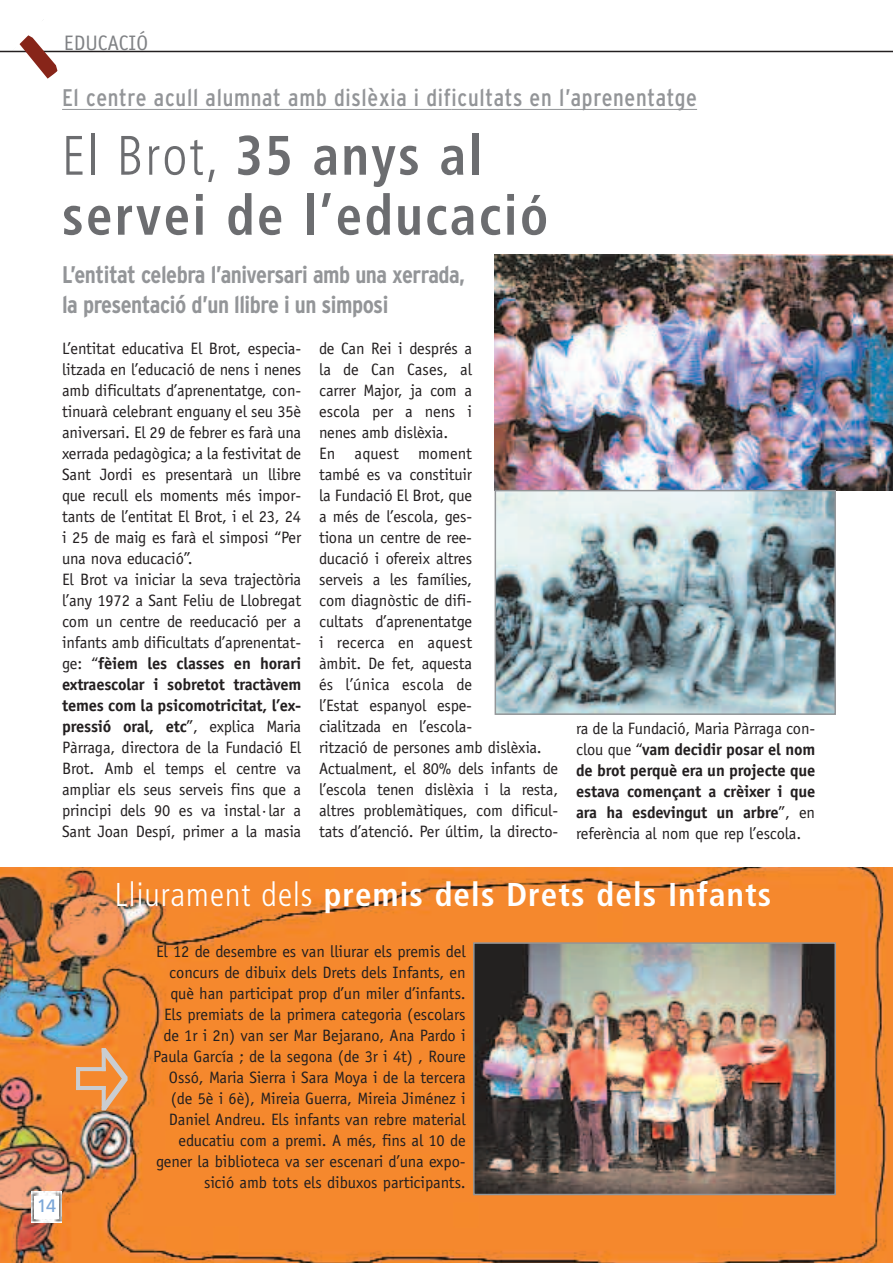
<style>
.page{position:relative;width:893px;height:1263px;background:#fff}
.page>*{position:absolute;margin:0;border:0;box-sizing:border-box;transform-origin:0 0}
.t1{font:700 condensed 55.5px/60px "Frutiger";letter-spacing:.045em;color:#6c6d70;scale:.95 1}
.t2{font:700 condensed 33px "Frutiger";letter-spacing:.035em;color:#fff}
.t3{font:700 condensed 24px/30px "Interstate";letter-spacing:-.02em;color:#939598}
.t4{font:condensed 24px "Interstate";letter-spacing:.03em;color:#939598}
.t5{font:21px "Officina Sans";color:#808285}
.t6{font:18px "Frutiger";color:#7ca7d8}
.t7{font:16.5px/21px "Officina Sans";letter-spacing:-.01em;color:#231f20}
.t8{font:700 16.5px/21px "Officina Sans";letter-spacing:-.01em;color:#231f20;text-align:justify}
.s1{font-weight:300}
.s2{font-weight:700}
.s3{font-weight:400}
</style>
<div class="page">
<hr style="left:0;top:51px;width:893px;height:1px;background:#231f20">
<img style="left:0;top:867px;width:893px;height:396px">
<hr style="left:62px;top:109px;width:35px;height:1px;background:#939598">
<hr style="left:96px;top:109px;width:40px;height:1px;background:#939598">
<hr style="left:136px;top:109px;width:40px;height:1px;background:#939598">
<hr style="left:176px;top:109px;width:276px;height:1px;background:#939598">
<svg style="left:452px;top:109px;width:61px;height:1px"></svg>
<hr style="left:513px;top:109px;width:59px;height:1px;background:#939598">
<hr style="left:571px;top:109px;width:31px;height:1px;background:#939598">
<hr style="left:602px;top:109px;width:54px;height:1px;background:#939598">
<svg style="left:656px;top:109px;width:41px;height:1px"></svg>
<img style="left:495px;top:254px;width:397px;height:237px">
<img style="left:476px;top:945px;width:357px;height:247px">
<div style="left:473px;top:942px;width:363px;height:253px;border:2px solid #939598"></div>
<img style="left:498px;top:493px;width:335px;height:219px">
<div style="left:495px;top:490px;width:341px;height:225px;border:2px solid #939598"></div>
<svg style="left:76px;top:1048px;width:51px;height:62px;background:#e99a58"></svg>
<img style="left:31px;top:1192px;width:31px;height:31px">
<div style="left:34px;top:1196px;width:25px;height:23px;background:#fff"></div>
<svg style="left:12px;top:35px;width:65px;height:44px"></svg>
<p class="t5" style="left:64px;top:35px;width:86px">EDUCACIÓ</p>
<h3 class="t4" style="left:62px;top:84px;width:636px">El centre acull alumnat amb dislèxia i dificultats en l’aprenentatge</h3>
<h1 class="t1" style="left:62px;top:130px;width:513px"><span class="s1">El Brot,</span> 35 anys al servei de l’educació</h1>
<h3 class="t3" style="left:62px;top:259px;width:405px">L’entitat celebra l’aniversari amb una xerrada, la presentació d’un llibre i un simposi</h3>
<p class="t7" style="left:62px;top:339px;width:241px">L’entitat educativa El Brot, especia&shy;litzada en l’educació de nens i nenes amb dificultats d’aprenentatge, con&shy;tinuarà celebrant enguany el seu 35è aniversari. El 29 de febrer es farà una xerrada pedagògica; a la festivitat de Sant Jordi es presentarà un llibre que recull els moments més impor&shy;tants de l’entitat El Brot, i el 23, 24 i 25 de maig es farà el simposi “Per una nova educació”.<br>El Brot va iniciar la seva trajectòria l’any 1972 a Sant Feliu de Llobregat com un centre de reeducació per a infants amb dificultats d’aprenentat&shy;ge: “<span class="s2">fèiem les classes en horari extraescolar i sobretot tractàvem temes com la psicomotricitat, l’ex&shy;pressió oral, etc</span>”, explica Maria Pàrraga, directora de la Fundació El Brot. Amb el temps el centre va ampliar els seus serveis fins que a principi dels 90 es va instal·lar a Sant Joan Despí, primer a la masia</p>
<p class="t7" style="left:319px;top:339px;width:241px">de Can Rei i després a<br>la de Can Cases, al<br>carrer Major, ja com a<br>escola per a nens i<br>nenes amb dislèxia.<br>En aquest moment<br>també es va constituir<br>la Fundació El Brot, que<br>a més de l’escola, ges-<br>tiona un centre de ree-<br>ducació i ofereix altres<br>serveis a les famílies,<br>com diagnòstic de difi-<br>cultats d’aprenentatge<br>i recerca en aquest<br>àmbit. De fet, aquesta<br>és l’única escola de<br>l’Estat espanyol espe-<br>cialitzada en l’escola-<br>rització de persones amb dislèxia.<br>Actualment, el 80% dels infants de l’escola tenen dislèxia i la resta, altres problemàtiques, com dificul&shy;tats d’atenció. Per últim, la directo-</p>
<p class="t8" style="left:576px;top:719px;width:241px"><span class="s3">ra de la Fundació, Maria Pàrraga con&shy;clou que “</span>vam decidir posar el nom de brot perquè era un projecte que estava començant a crèixer i que ara ha esdevingut un arbre<span class="s3">”, en referència al nom que rep l’escola.</span></p>
<h2 class="t2" style="left:115px;top:881px;width:658px"><span class="s1">Lliurament dels</span> premis dels Drets dels Infants</h2>
<p class="t6" style="left:37px;top:1199px;width:21px">14</p>
<p class="t7" style="left:153px;top:942px;width:314px;text-align:right">El 12 de desembre es van lliurar els premis del concurs de dibuix dels Drets dels Infants, en què han participat prop d’un miler d’infants.<br>Els premiats de la primera categoria (escolars de 1r i 2n) van ser Mar Bejarano, Ana Pardo i Paula García ; de la segona (de 3r i 4t) , Roure Ossó, Maria Sierra i Sara Moya i de la tercera (de 5è i 6è), Mireia Guerra, Mireia Jiménez i Daniel Andreu. Els infants van rebre material educatiu com a premi. A més, fins al 10 de gener la biblioteca va ser escenari d’una expo&shy;sició amb tots els dibuxos participants.</p>
</div>
